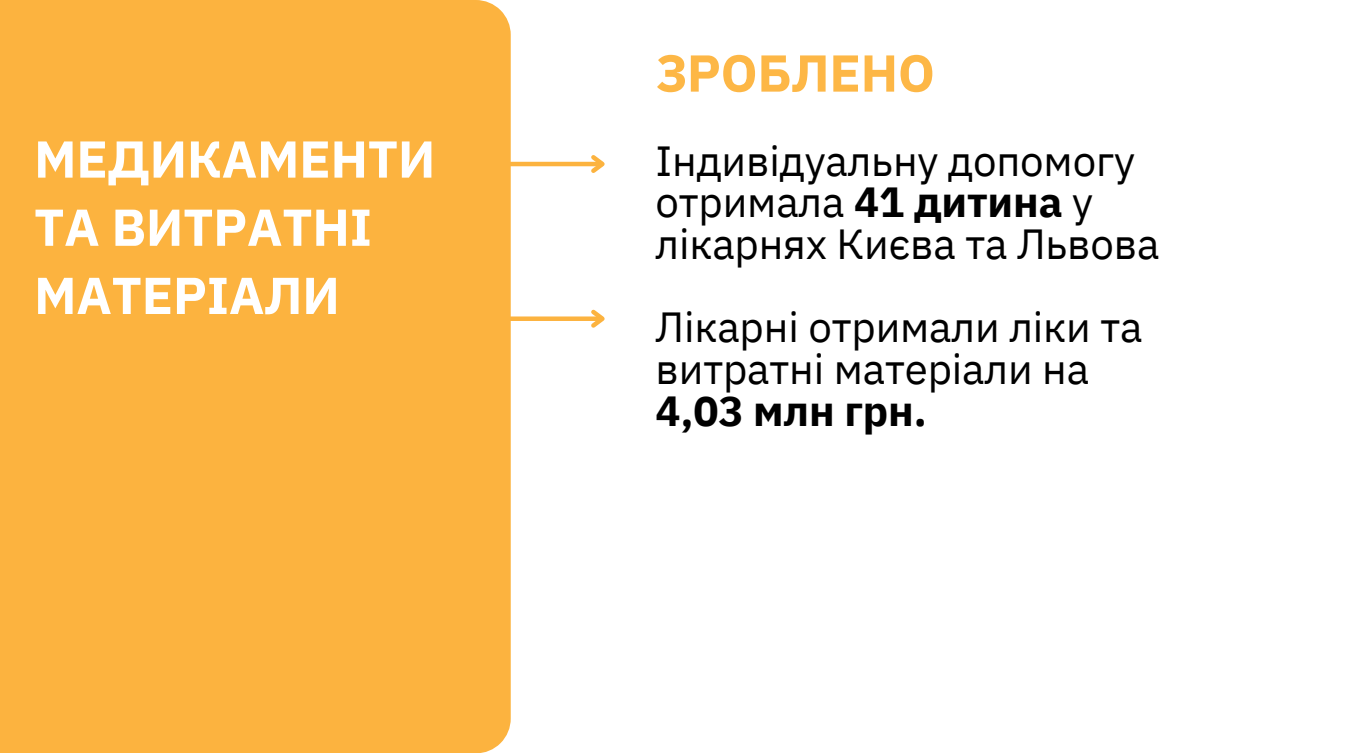
<style>
.page{position:relative;width:1345px;height:753px;background:#fff}
.page>*{position:absolute;margin:0;border:0;box-sizing:border-box;transform-origin:0 0}
.t1{font:700 51.75px/68.1px "IBM Plex Sans";letter-spacing:-.005em;color:#fff}
.t2{font:700 51.75px "IBM Plex Sans";letter-spacing:-.005em;color:#fdb746}
.t3{font:42px/41.7px "IBM Plex Sans";letter-spacing:-.005em;color:#000}
.t4{font:700 42px "IBM Plex Sans";letter-spacing:-.005em;color:#000}
.s1{font-weight:700}
</style>
<div class="page">
<div style="left:127px;top:316px;width:475px;height:5px;background:#fcb33f"></div>
<svg style="left:587px;top:309px;width:18px;height:19px"></svg>
<hr style="left:127px;top:162px;width:475px;height:4px;background:#fcb33f">
<svg style="left:587px;top:155px;width:18px;height:18px"></svg>
<div style="left:0;top:0;width:511px;height:753px;background:#fcb33f"></div>
<h1 class="t1" style="left:34px;top:124px;width:403px">МЕДИКАМЕНТИ<br>ТА ВИТРАТНІ<br>МАТЕРІАЛИ</h1>
<p class="t2" style="left:655px;top:39px;width:281px">ЗРОБЛЕНО</p>
<h1 class="t3" style="left:655px;top:139px;width:505px">Індивідуальну допомогу отримала <span class="s1">41 дитина</span> у лікарнях Києва та Львова</h1>
<p class="t3" style="left:655px;top:306px;width:488px">Лікарні отримали ліки та витратні матеріали на</p>
<p class="t4" style="left:655px;top:382px;width:273px">4,03 млн грн.</p>
</div>
